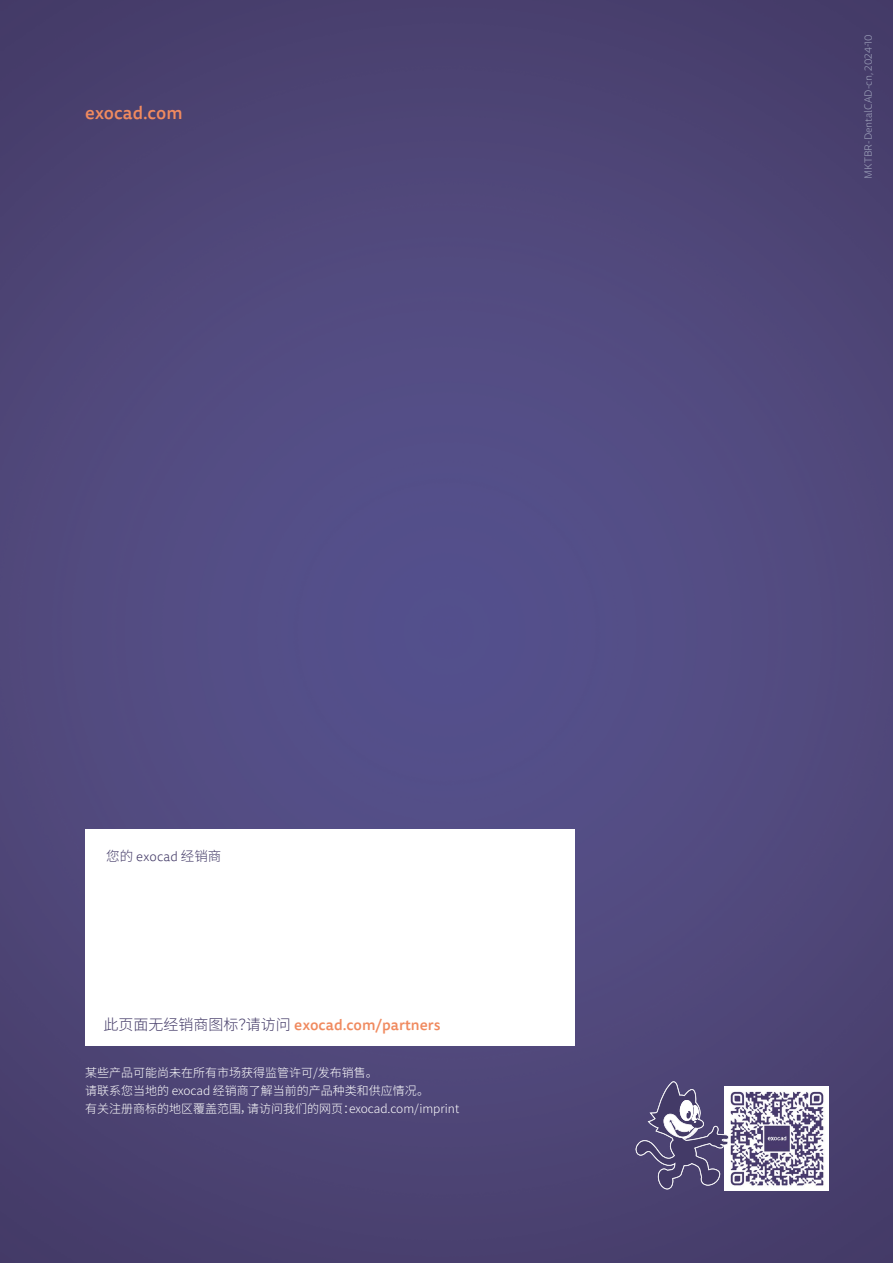
<style>
.page{position:relative;width:893px;height:1263px;background:#fff}
.page>*{position:absolute;margin:0;border:0;box-sizing:border-box;transform-origin:0 0}
.t1{font:500 18px "Tisa Sans Pro";color:#f08a5f}
.t2{font:500 15px "Tisa Sans Pro";color:#f08a5f}
.t3{font:300 13.5px "Tisa Sans Pro";color:#433a67}
.t4{font:300 12px/18px "Source Han Sans CN";color:#fff}
.t5{font:300 10.5px "Tisa Sans Pro";color:#9ca0b9}
.s1{font-family:"Source Han Sans CN"}
.s2{font-family:"Source Han Sans CN";font-weight:300;color:#433a67}
</style>
<div class="page">
<img style="left:0;top:0;width:893px;height:1263px">
<div style="left:85px;top:829px;width:489px;height:216px;background:#fff"></div>
<div style="left:725px;top:1086px;width:104px;height:105px;background:#fff"></div>
<img style="left:730px;top:1091px;width:94px;height:95px">
<svg style="left:635px;top:1081px;width:94px;height:108px"></svg>
<h1 class="t1" style="left:85px;top:101px;width:99px">exocad.com</h1>
<p class="t3" style="left:106px;top:848px;width:117px"><span class="s1">您的</span> exocad <span class="s1">经销商</span></p>
<p class="t2" style="left:103px;top:1014px;width:339px"><span class="s2">此页面无经销商图标？请访问</span> exocad.com/partners</p>
<p class="t4" style="left:85px;top:1064px;width:376px">某些产品可能尚未在所有市场获得监管许可/发布销售。<br>请联系您当地的 exocad 经销商了解当前的产品种类和供应情况。<br>有关注册商标的地区覆盖范围，请访问我们的网页：exocad.com/imprint</p>
<p class="t5" style="left:861px;top:179px;width:146px;rotate:-90deg">MKTBR-DentalCAD-cn, 2024-10</p>
</div>
